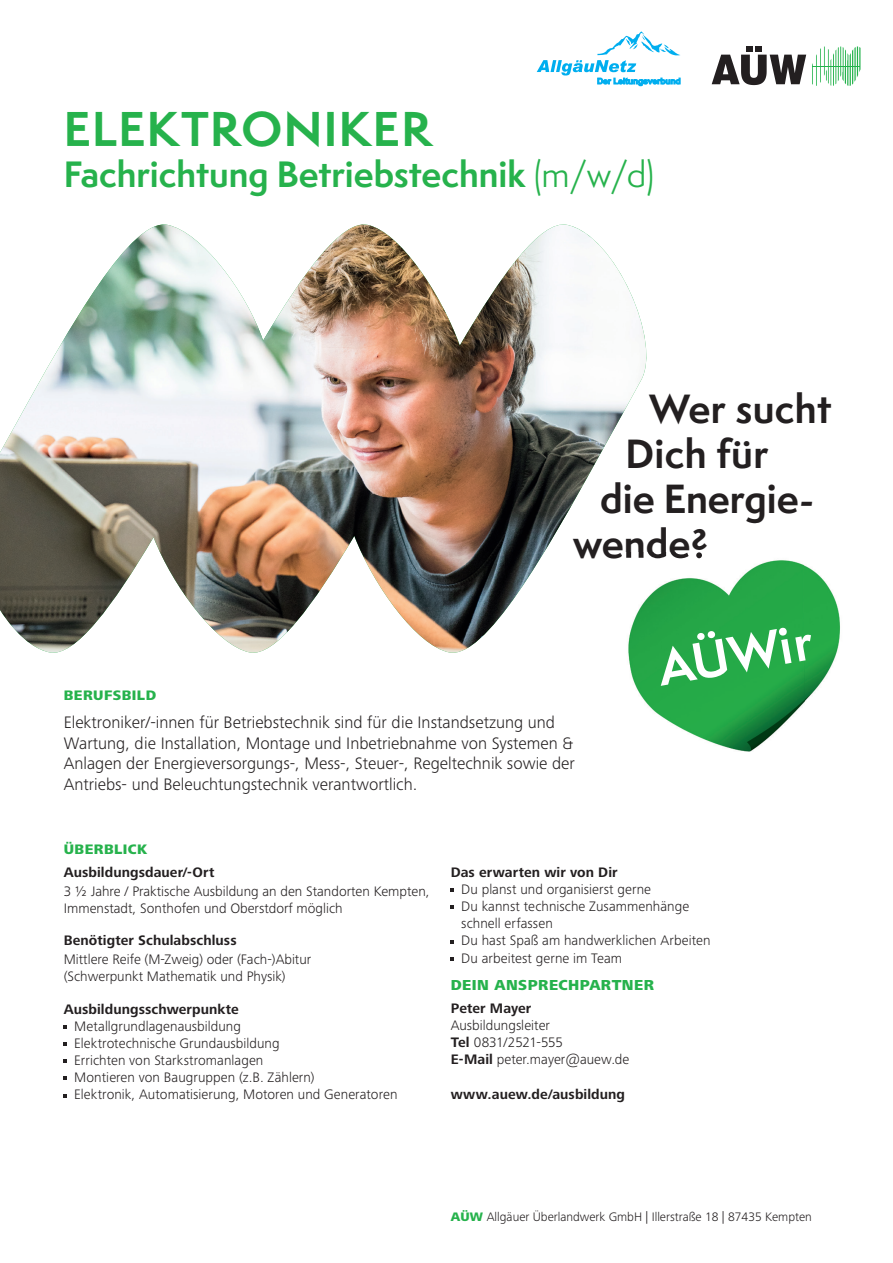
<style>
.page{position:relative;width:893px;height:1263px;background:#fff}
.page>*{position:absolute;margin:0;border:0;box-sizing:border-box;transform-origin:0 0}
.t1{font:700 45px "Semplicita Pro";letter-spacing:.03em;color:#26b24c}
.t2{font:700 37.5px "Semplicita Pro";color:#231f20}
.t3{font:700 33.75px "Semplicita Pro";color:#26b24c}
.t4{font:300 17.25px/20.7px "Frutiger Next Pro";color:#231f20}
.t5{font:800 15px "Frutiger Next Pro";letter-spacing:.03em;color:#26b24c}
.t6{font:300 14.25px/17.1px "Frutiger Next Pro";color:#231f20}
.t7{font:700 14.25px "Frutiger Next Pro";letter-spacing:.005em;color:#231f20}
.t8{font:800 14.25px "Frutiger Next Pro";letter-spacing:.03em;color:#26b24c}
.t9{font:300 12.75px "Frutiger Next Pro";color:#231f20}
.s1{font-weight:400}
.s2{font-weight:700}
.s3{font-weight:800;color:#26b24c}
</style>
<div class="page">
<img style="left:0;top:224px;width:646px;height:429px">
<img style="left:621px;top:558px;width:219px;height:194px">
<img style="left:621px;top:553px;width:81px;height:5px">
<svg style="left:661px;top:627px;width:150px;height:59px"></svg>
<svg style="left:64px;top:1025px;width:3px;height:4px"></svg>
<svg style="left:64px;top:1042px;width:3px;height:4px"></svg>
<svg style="left:64px;top:1059px;width:3px;height:4px"></svg>
<svg style="left:451px;top:888px;width:3px;height:4px"></svg>
<svg style="left:812px;top:46px;width:48px;height:40px"></svg>
<hr style="left:812px;top:66px;width:48px;height:1px;background:#23b24b">
<svg style="left:712px;top:46px;width:94px;height:39px"></svg>
<svg style="left:537px;top:31px;width:143px;height:55px"></svg>
<h1 class="t1" style="left:64px;top:96px;width:369px">ELEKTRONIKER</h1>
<h3 class="t3" style="left:64px;top:149px;width:592px">Fachrichtung Betriebstechnik <span class="s1">(m/w/d)</span></h3>
<h2 class="t2" style="left:650px;top:381px;width:183px">Wer sucht</h2>
<h2 class="t2" style="left:626px;top:426px;width:144px">Dich für</h2>
<h2 class="t2" style="left:600px;top:471px;width:216px">die Energie-</h2>
<h2 class="t2" style="left:573px;top:516px;width:137px">wende?</h2>
<p class="t8" style="left:64px;top:687px;width:94px">BERUFSBILD</p>
<p class="t4" style="left:64px;top:712px;width:512px">Elektroniker/-innen für Betriebstechnik sind für die Instandsetzung und Wartung, die Installation, Montage und Inbetriebnahme von Systemen &amp; Anlagen der Energieversorgungs-, Mess-, Steuer-, Regeltechnik sowie der Antriebs- und Beleuchtungstechnik verantwortlich.</p>
<p class="t8" style="left:64px;top:841px;width:85px">ÜBERBLICK</p>
<p class="t7" style="left:64px;top:864px;width:152px">Ausbildungsdauer/-Ort</p>
<p class="t6" style="left:64px;top:882px;width:367px">3 ½ Jahre / Praktische Ausbildung an den Standorten Kempten,<br>Immenstadt, Sonthofen und Oberstdorf möglich</p>
<p class="t7" style="left:64px;top:932px;width:174px">Benötigter Schulabschluss</p>
<p class="t6" style="left:64px;top:951px;width:249px">Mittlere Reife (M-Zweig) oder (Fach-)Abitur (Schwerpunkt Mathematik und Physik)</p>
<p class="t7" style="left:64px;top:1001px;width:177px">Ausbildungsschwerpunkte</p>
<p class="t6" style="left:74px;top:1018px;width:325px">Metallgrundlagenausbildung<br>Elektrotechnische Grundausbildung<br>Errichten von Starkstromanlagen<br>Montieren von Baugruppen (z.B. Zählern)<br>Elektronik, Automatisierung, Motoren und Generatoren</p>
<p class="t7" style="left:451px;top:864px;width:168px">Das erwarten wir von Dir</p>
<p class="t6" style="left:461px;top:881px;width:251px">Du planst und organisierst gerne<br>Du kannst technische Zusammenhänge schnell erfassen<br>Du hast Spaß am handwerklichen Arbeiten<br>Du arbeitest gerne im Team</p>
<p class="t5" style="left:451px;top:976px;width:205px">DEIN ANSPRECHPARTNER</p>
<p class="t7" style="left:451px;top:1000px;width:82px">Peter Mayer</p>
<p class="t6" style="left:451px;top:1017px;width:180px">Ausbildungsleiter<br><span class="s2">Tel</span> 0831/2521-555<br><span class="s2">E-Mail</span> peter.mayer@auew.de</p>
<p class="t7" style="left:451px;top:1086px;width:176px">www.auew.de/ausbildung</p>
<p class="t9" style="left:451px;top:1209px;width:363px"><span class="s3">AÜW</span> Allgäuer Überlandwerk GmbH | Illerstraße 18 | 87435 Kempten</p>
</div>
